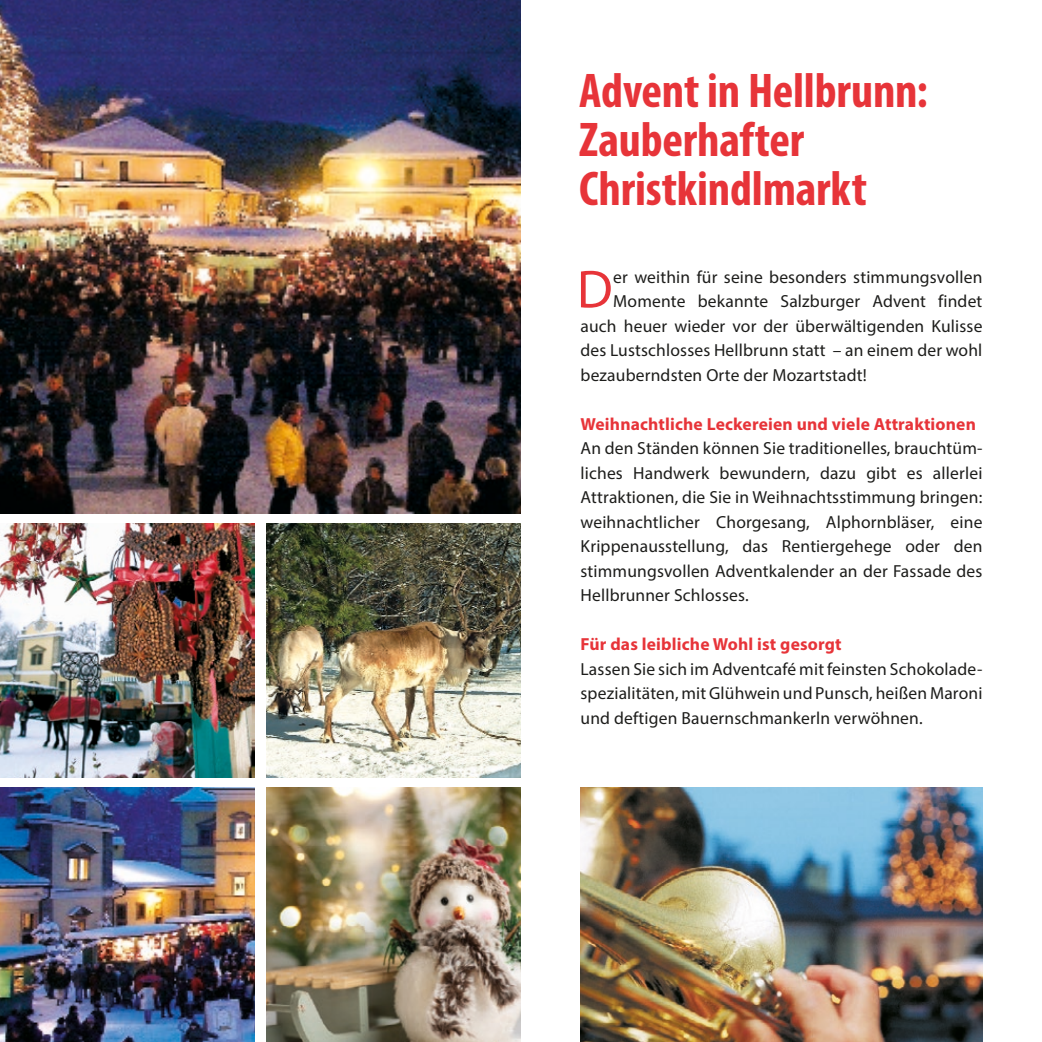
<style>
.page{position:relative;width:1042px;height:1042px;background:#fff}
.page>*{position:absolute;margin:0;border:0;box-sizing:border-box;transform-origin:0 0}
.Fließtext{font:53.9px "Myriad Pro";color:#e73439}
.Headline_Innen{font:700 condensed 49px/49px "Myriad Pro";letter-spacing:-.005em;color:#e73439}
.Fließtext-2{font:17.5px/24.5px "Myriad Pro";letter-spacing:.01em;color:#1d1d1b;text-align:justify}
.Fließtext_Zwischenheadline{font:700 17.5px "Myriad Pro";letter-spacing:.01em;color:#e73439}
</style>
<div class="page">
<img style="left:267px;top:788px;width:254px;height:254px">
<img style="left:580px;top:788px;width:402px;height:254px">
<img style="left:0;top:788px;width:254px;height:254px">
<img style="left:267px;top:523px;width:254px;height:255px">
<img style="left:0;top:523px;width:254px;height:255px">
<img style="left:0;top:0;width:521px;height:513px">
<p class="Headline_Innen" style="left:579px;top:66px;width:350px">Advent in Hellbrunn:<br>Zauberhafter<br>Christkindlmarkt</p>
<p class="Fließtext" style="left:577px;top:256px;width:37px">D</p>
<p class="Fließtext-2" style="left:613px;top:264px;width:371px">er weithin für seine besonders stimmungsvollen</p>
<p class="Fließtext-2" style="left:613px;top:289px;width:371px">Momente bekannte Salzburger Advent findet</p>
<p class="Fließtext-2" style="left:580px;top:313px;width:403px">auch heuer wieder vor der überwältigenden Kulisse</p>
<p class="Fließtext-2" style="left:580px;top:338px;width:403px">des Lustschlosses Hellbrunn statt – an einem der wohl</p>
<p class="Fließtext-2" style="left:580px;top:362px;width:288px">bezauberndsten Orte der Mozartstadt!</p>
<p class="Fließtext_Zwischenheadline" style="left:580px;top:413px;width:397px">Weihnachtliche Leckereien und viele Attraktionen</p>
<p class="Fließtext-2" style="left:580px;top:436px;width:403px">An den Ständen können Sie traditionelles, brauchtüm&shy;liches Handwerk bewundern, dazu gibt es allerlei Attraktionen, die Sie in Weihnachtsstimmung bringen: weihnachtlicher Chorgesang, Alphornbläser, eine Krippenausstellung, das Rentiergehege oder den stimmungsvollen Adventkalender an der Fassade des Hellbrunner Schlosses.</p>
<p class="Fließtext_Zwischenheadline" style="left:580px;top:633px;width:263px">Für das leibliche Wohl ist gesorgt</p>
<p class="Fließtext-2" style="left:580px;top:656px;width:403px">Lassen Sie sich im Adventcafé mit feinsten Schokolade&shy;spezialitäten, mit Glühwein und Punsch, heißen Maroni und deftigen Bauernschmankerln verwöhnen.</p>
</div>
